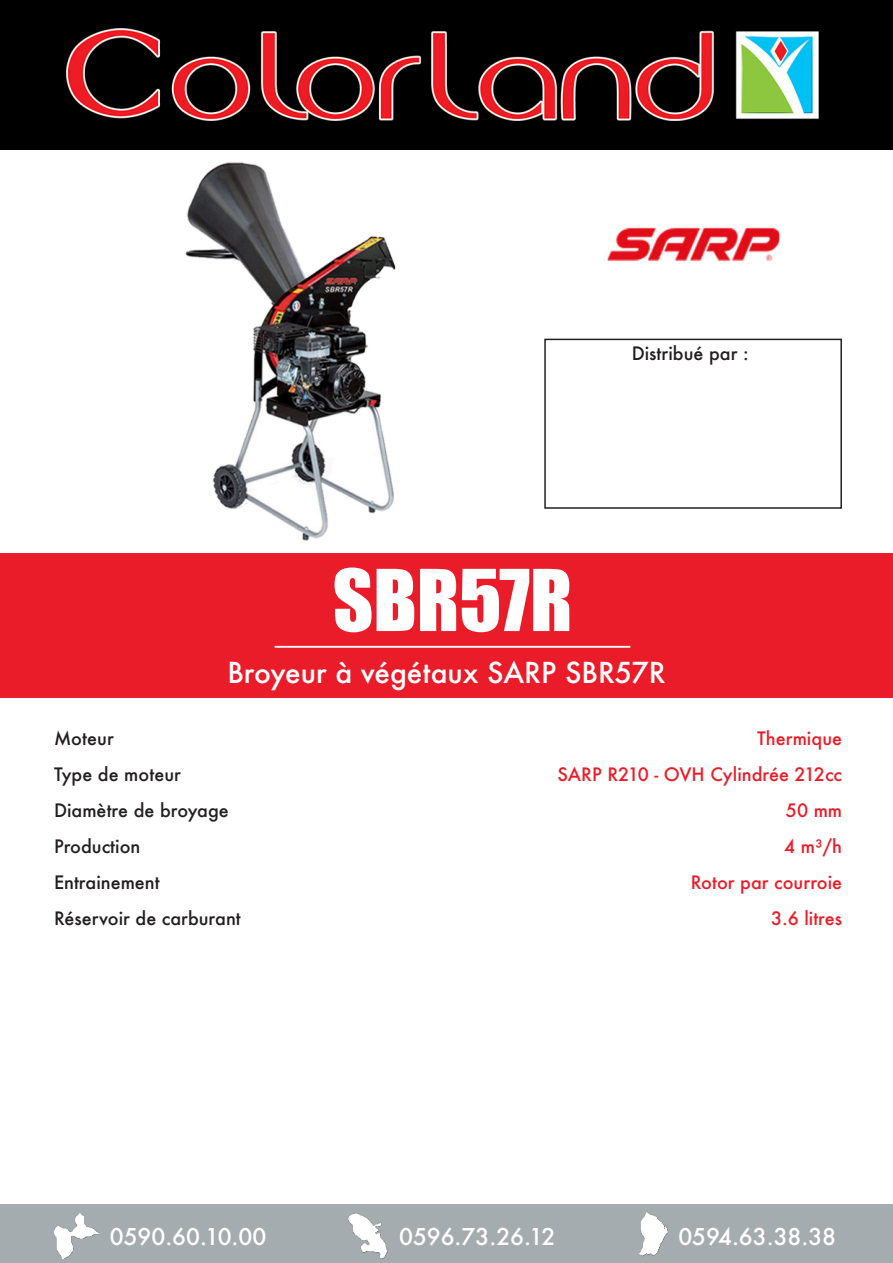
<style>
.page{position:relative;width:893px;height:1263px;background:#fff}
.page>*{position:absolute;margin:0;border:0;box-sizing:border-box;transform-origin:0 0}
.t1{font:78.75px "Impact";color:#fff}
.t2{font:500 28.05px "Futura";color:#fff}
.t3{font:500 22.5px "Futura";color:#fff}
.t4{font:500 18px/36px "Futura";color:#231f20}
.t5{font:500 18px/36px "Futura";color:#eb1c29;text-align:right}
</style>
<div class="page">
<img style="left:185px;top:162px;width:211px;height:379px">
<img style="left:604px;top:226px;width:176px;height:37px">
<div style="left:0;top:0;width:893px;height:150px;background:#000001"></div>
<img style="left:66px;top:29px;width:753px;height:92px">
<div style="left:0;top:553px;width:892px;height:145px;background:#eb1c29"></div>
<hr style="left:275px;top:646px;width:355px;height:2px;background:#fff">
<div style="left:0;top:1204px;width:893px;height:59px;background:#a5acaf"></div>
<img style="left:348px;top:1213px;width:40px;height:45px">
<img style="left:54px;top:1213px;width:45px;height:45px">
<img style="left:638px;top:1212px;width:30px;height:44px">
<div style="left:544px;top:339px;width:298px;height:170px;border:2px solid #231f20"></div>
<p class="t4" style="left:632px;top:337px;width:118px">Distribué par :</p>
<h1 class="t1" style="left:333px;top:558px;width:241px">SBR57R</h1>
<h2 class="t2" style="left:227px;top:659px;width:440px">Broyeur à végétaux SARP SBR57R</h2>
<p class="t4" style="left:54px;top:722px;width:188px">Moteur<br>Type de moteur<br>Diamètre de broyage<br>Production<br>Entrainement<br>Réservoir de carburant</p>
<p class="t5" style="left:557px;top:722px;width:286px">Thermique<br>SARP R210 - OVH Cylindrée 212cc<br>50 mm<br>4 m³/h<br>Rotor par courroie<br>3.6 litres</p>
<p class="t3" style="left:110px;top:1226px;width:158px">0590.60.10.00</p>
<p class="t3" style="left:399px;top:1226px;width:158px">0596.73.26.12</p>
<p class="t3" style="left:678px;top:1226px;width:159px">0594.63.38.38</p>
</div>
